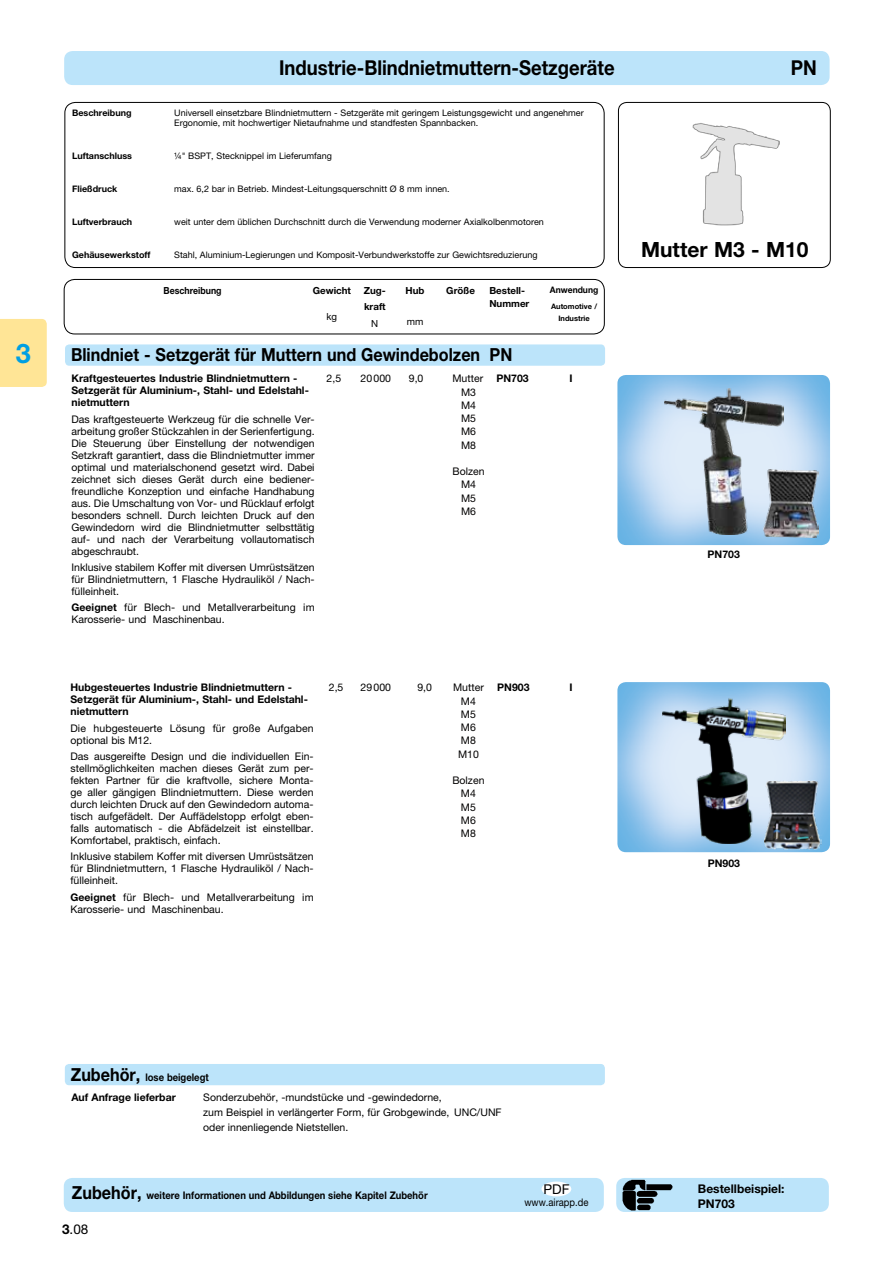
<style>
.page{position:relative;width:893px;height:1263px;background:#fff}
.page>*{position:absolute;margin:0;border:0;box-sizing:border-box;transform-origin:0 0}
.t1{font:700 27px "Helvetica Neue LT Pro";color:#009fe3}
.t2{font:700 21px "Helvetica Neue LT Pro";color:#000}
.t3{font:700 20.55px "Helvetica Neue LT Pro";color:#000;scale:.9 1}
.t4{font:700 18px "Helvetica Neue LT Pro";color:#000;scale:.9 1}
.t5{font:13.5px "Helvetica Neue LT Pro";color:#000}
.t6{font:700 12px/14.4px "Helvetica Neue LT Pro";color:#000}
.t7{font:10.5px/12px "Helvetica Neue LT Pro";color:#000}
.t8{font:700 10.5px/12px "Helvetica Neue LT Pro";color:#000}
.t9{font:700 10.5px/20.2px "Helvetica Neue LT Pro";color:#000;scale:.9 1}
.t10{font:10.5px/13.2px "Helvetica Neue LT Pro";color:#020000;text-align:center}
.t11{font:10.5px "Helvetica Neue LT Pro";color:#000;scale:.9 1}
.t12{font:700 9.75px/16.5px "Helvetica Neue LT Pro";color:#000}
.t13{font:700 9.75px "Helvetica Neue LT Pro";color:#000;scale:.9 1}
.t14{font:9.75px "Helvetica Neue LT Pro";color:#000}
.t15{font:9px/10.5px "Helvetica Neue LT Pro";color:#000}
.t16{font:700 9px "Helvetica Neue LT Pro";color:#000}
.t17{font:700 9px "Helvetica Neue LT Pro";color:#000;scale:.95 1}
.t18{font:700 7.5px/12px "Helvetica Neue LT Pro";color:#000;text-align:center}
.s1{font-weight:700}
.s2{font-size:18px}
</style>
<div class="page">
<div style="left:64px;top:1178px;width:540px;height:34px;background:#bce4fa;border-radius:9px"></div>
<div style="left:541px;top:1181px;width:30px;height:15px;background:#fff;border-radius:50%"></div>
<div style="left:616px;top:1178px;width:213px;height:34px;background:#bce4fa;border-radius:9px"></div>
<img style="left:621px;top:1178px;width:52px;height:33px">
<div style="left:64px;top:279px;width:541px;height:55px;border:1px solid #000;border-radius:11px"></div>
<div style="left:64px;top:51px;width:766px;height:34px;background:#bce4fa;border-radius:9px"></div>
<div style="left:64px;top:102px;width:540px;height:166px;border:1px solid #000;border-radius:11px"></div>
<div style="left:65px;top:344px;width:540px;height:22px;background:#bce4fa;border-radius:4px"></div>
<div style="left:65px;top:1064px;width:540px;height:21px;background:#bce4fa;border-radius:4px"></div>
<div style="left:618px;top:102px;width:213px;height:166px;border:1px solid #000;border-radius:9px"></div>
<img style="left:692px;top:123px;width:87px;height:103px">
<img style="left:617px;top:375px;width:213px;height:170px">
<img style="left:664px;top:388px;width:119px;height:147px">
<img style="left:617px;top:682px;width:213px;height:170px">
<img style="left:663px;top:698px;width:122px;height:146px">
<img style="left:762px;top:469px;width:56px;height:69px">
<img style="left:764px;top:781px;width:57px;height:68px">
<div style="left:0;top:319px;width:47px;height:68px;background:#ffe596"></div>
<h1 class="t1" style="left:16px;top:336px;width:17px">3</h1>
<h3 class="t3" style="left:279px;top:55px;width:374px">Industrie-Blindnietmuttern-Setzgeräte</h3>
<h3 class="t3" style="left:791px;top:55px;width:30px">PN</h3>
<p class="t16" style="left:72px;top:107px;width:61px">Beschreibung</p>
<p class="t15" style="left:174px;top:107px;width:411px">Universell einsetzbare Blindnietmuttern - Setzgeräte mit geringem Leistungsgewicht und angenehmer<br>Ergonomie, mit hochwertiger Nietaufnahme und standfesten Spannbacken.</p>
<p class="t16" style="left:72px;top:151px;width:62px">Luftanschluss</p>
<p class="t15" style="left:174px;top:151px;width:159px">¼" BSPT, Stecknippel im Lieferumfang</p>
<p class="t16" style="left:72px;top:184px;width:47px">Fließdruck</p>
<p class="t15" style="left:174px;top:184px;width:277px">max. 6,2 bar in Betrieb. Mindest-Leitungsquerschnitt Ø 8 mm innen.</p>
<p class="t16" style="left:72px;top:217px;width:62px">Luftverbrauch</p>
<p class="t15" style="left:174px;top:217px;width:371px">weit unter dem üblichen Durchschnitt durch die Verwendung moderner Axialkolbenmotoren</p>
<p class="t16" style="left:72px;top:250px;width:80px">Gehäusewerkstoff</p>
<p class="t15" style="left:174px;top:250px;width:365px">Stahl, Aluminium-Legierungen und Komposit-Verbundwerkstoffe zur Gewichtsreduzierung</p>
<h2 class="t2" style="left:641px;top:237px;width:169px">Mutter M3 - M10</h2>
<p class="t13" style="left:164px;top:284px;width:66px">Beschreibung</p>
<p class="t12" style="left:313px;top:282px;width:40px">Gewicht</p>
<p class="t14" style="left:327px;top:311px;width:12px">kg</p>
<p class="t12" style="left:364px;top:282px;width:24px">Zug&shy;kraft</p>
<p class="t14" style="left:371px;top:317px;width:9px">N</p>
<p class="t12" style="left:406px;top:282px;width:20px">Hub</p>
<p class="t14" style="left:407px;top:316px;width:18px">mm</p>
<p class="t12" style="left:446px;top:282px;width:30px">Größe</p>
<p class="t12" style="left:489px;top:283px;width:42px;line-height:13.2px">Bestell-<br>Nummer</p>
<p class="t17" style="left:550px;top:284px;width:53px">Anwendung</p>
<p class="t18" style="left:551px;top:300px;width:48px">Automotive /<br>Industrie</p>
<h3 class="t4" style="left:71px;top:344px;width:492px">Blindniet - Setzgerät für Muttern und Gewindebolzen PN</h3>
<p class="t8" style="left:71px;top:372px;width:239px">Kraftgesteuertes Industrie Blindnietmuttern -<br>Setzgerät für Aluminium-, Stahl- und Edelstahl&shy;nietmuttern</p>
<p class="t7" style="left:71px;top:413px;width:245px;text-align:justify">Das kraftgesteuerte Werkzeug für die schnelle Ver&shy;arbeitung großer Stückzahlen in der Serienfertigung.<br>Die Steuerung über Einstellung der notwendigen Setzkraft garantiert, dass die Blindnietmutter immer optimal und materialschonend gesetzt wird. Dabei zeichnet sich dieses Gerät durch eine bediener&shy;freundliche Konzeption und einfache Handhabung aus. Die Umschaltung von Vor- und Rücklauf erfolgt besonders schnell. Durch leichten Druck auf den Gewindedorn wird die Blindnietmutter selbsttätig auf- und nach der Verarbeitung vollautomatisch abgeschraubt.</p>
<p class="t7" style="left:71px;top:561px;width:245px;text-align:justify">Inklusive stabilem Koffer mit diversen Umrüstsätzen für Blindnietmuttern, 1 Flasche Hydrauliköl / Nach&shy;fülleinheit.</p>
<p class="t7" style="left:71px;top:601px;width:245px"><span class="s1">Geeignet</span> für Blech- und Metallverarbeitung im<br>Karosserie- und Maschinenbau.</p>
<p class="t7" style="left:327px;top:372px;width:16px">2,5</p>
<p class="t7" style="left:361px;top:372px;width:32px">20000</p>
<p class="t7" style="left:409px;top:372px;width:16px">9,0</p>
<p class="t10" style="left:452px;top:372px;width:32px">Mutter<br>M3<br>M4<br>M5<br>M6<br>M8</p>
<p class="t10" style="left:452px;top:465px;width:34px">Bolzen<br>M4<br>M5<br>M6</p>
<p class="t8" style="left:496px;top:372px;width:34px">PN703</p>
<p class="t8" style="left:570px;top:372px;width:5px">I</p>
<p class="t8" style="left:70px;top:681px;width:239px">Hubgesteuertes Industrie Blindnietmuttern -<br>Setzgerät für Aluminium-, Stahl- und Edelstahl&shy;nietmuttern</p>
<p class="t7" style="left:70px;top:722px;width:245px">Die hubgesteuerte Lösung für große Aufgaben optional bis M12.</p>
<p class="t7" style="left:70px;top:750px;width:245px;text-align:justify">Das ausgereifte Design und die individuellen Ein&shy;stellmöglichkeiten machen dieses Gerät zum per&shy;fekten Partner für die kraftvolle, sichere Monta&shy;ge aller gängigen Blindnietmuttern. Diese werden durch leichten Druck auf den Gewindedorn automa&shy;tisch aufgefädelt. Der Auffädelstopp erfolgt eben&shy;falls automatisch - die Abfädelzeit ist einstellbar.<br>Komfortabel, praktisch, einfach.</p>
<p class="t7" style="left:70px;top:850px;width:245px;text-align:justify">Inklusive stabilem Koffer mit diversen Umrüstsätzen für Blindnietmuttern, 1 Flasche Hydrauliköl / Nach&shy;fülleinheit.</p>
<p class="t7" style="left:70px;top:891px;width:245px"><span class="s1">Geeignet</span> für Blech- und Metallverarbeitung im<br>Karosserie- und Maschinenbau.</p>
<p class="t7" style="left:329px;top:682px;width:16px">2,5</p>
<p class="t7" style="left:361px;top:681px;width:32px">29000</p>
<p class="t7" style="left:417px;top:681px;width:16px">9,0</p>
<p class="t10" style="left:453px;top:681px;width:32px">Mutter<br>M4<br>M5<br>M6<br>M8<br>M10</p>
<p class="t10" style="left:452px;top:774px;width:34px">Bolzen<br>M4<br>M5<br>M6<br>M8</p>
<p class="t8" style="left:497px;top:681px;width:34px">PN903</p>
<p class="t8" style="left:569px;top:681px;width:5px">I</p>
<p class="t8" style="left:708px;top:548px;width:34px">PN703</p>
<p class="t8" style="left:708px;top:857px;width:34px">PN903</p>
<p class="t9" style="left:71px;top:1067px;width:155px"><span class="s2">Zubehör,</span> lose beigelegt<br>Auf Anfrage lieferbar</p>
<p class="t7" style="left:203px;top:1090px;width:300px;line-height:15px">Sonderzubehör, -mundstücke und -gewindedorne,<br>zum Beispiel in verlängerter Form, für Grobgewinde, UNC/UNF oder innenliegende Nietstellen.</p>
<p class="t9" style="left:72px;top:1185px;width:397px"><span class="s2">Zubehör,</span> weitere Informationen und Abbildungen siehe Kapitel Zubehör</p>
<p class="t5" style="left:62px;top:1221px;width:28px"><span class="s1">3</span>.08</p>
<p class="t5" style="left:543px;top:1181px;width:28px">PDF</p>
<p class="t11" style="left:524px;top:1196px;width:73px">www.airapp.de</p>
<p class="t6" style="left:698px;top:1181px;width:88px">Bestellbeispiel:<br>PN703</p>
</div>
